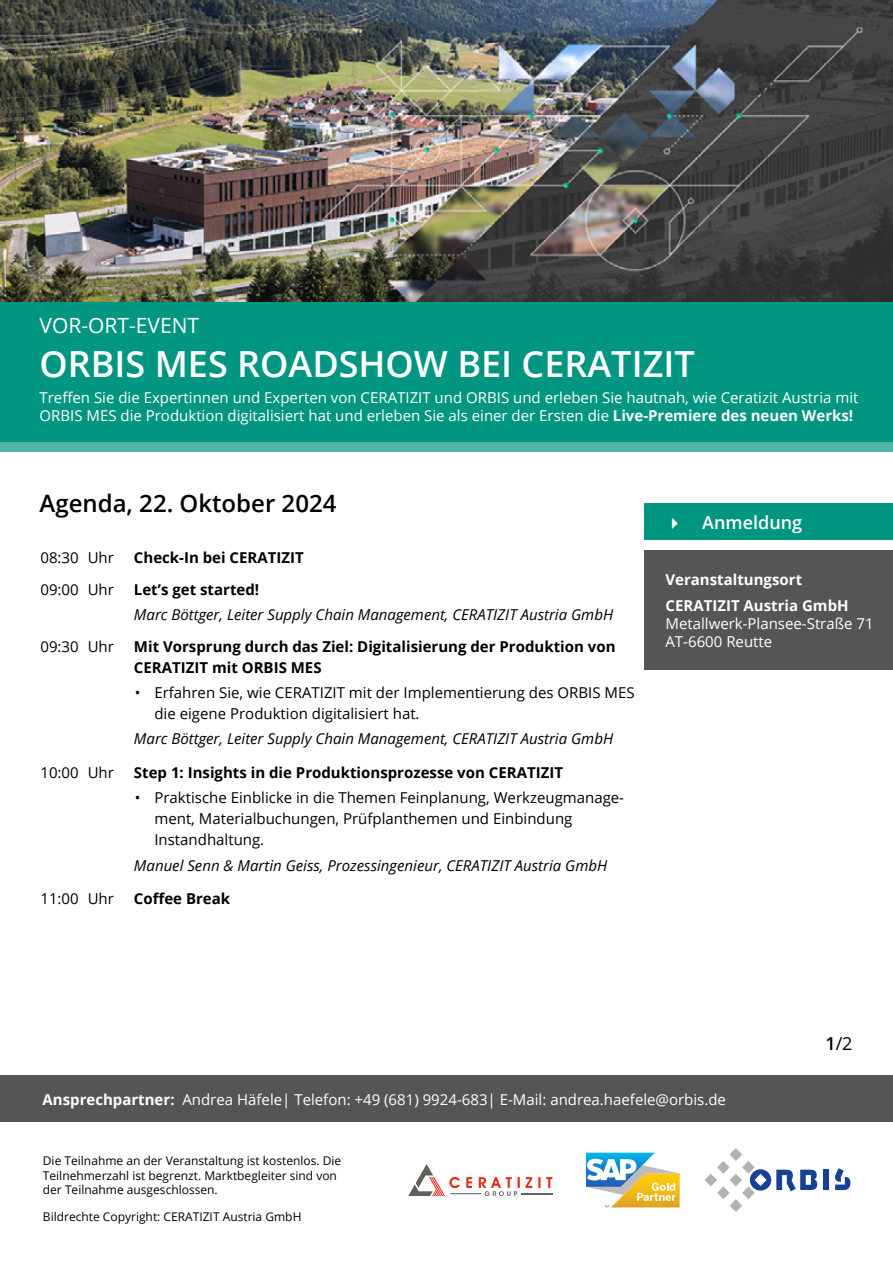
<style>
.page{position:relative;width:893px;height:1263px;background:#fff}
.page>*{position:absolute;margin:0;border:0;box-sizing:border-box;transform-origin:0 0}
.t1{font:600 36px "Open Sans";color:#fff}
.t2{font:600 24px "Open Sans";color:#000}
.t3{font:21px "Open Sans";color:#fff}
.t4{font:600 18px "Open Sans";color:#fff}
.t5{font:18px "Open Sans";color:#000}
.t6{font:15px/18px "Open Sans";color:#fff}
.t7{font:15px/21px "Open Sans";color:#000}
.t8{font:italic 15px "Open Sans";color:#000}
.t9{font:700 15px/21px "Open Sans";color:#000}
.t10{font:700 15px/26.5px "Open Sans";color:#fff}
.t11{font:12px/14.4px "Open Sans";color:#000}
.s1{font-weight:700}
.s2{font-weight:600}
</style>
<div class="page">
<div style="left:0;top:298px;width:893px;height:145px;background:#009681"></div>
<div style="left:0;top:442px;width:893px;height:10px;background:#56b3a7"></div>
<div style="left:644px;top:503px;width:249px;height:37px;background:#009681"></div>
<div style="left:0;top:1076px;width:893px;height:46px;background:#555"></div>
<div style="left:823px;top:1170px;width:6px;height:20px;background:#164194"></div>
<svg style="left:704px;top:1148px;width:113px;height:64px"></svg>
<svg style="left:835px;top:1168px;width:15px;height:22px"></svg>
<div style="left:644px;top:551px;width:249px;height:119px;background:#555"></div>
<img style="left:0;top:0;width:893px;height:302px">
<svg style="left:586px;top:1153px;width:93px;height:54px"></svg>
<svg style="left:408px;top:1164px;width:144px;height:32px"></svg>
<h3 class="t3" style="left:40px;top:311px;width:161px">VOR-ORT-EVENT</h3>
<h1 class="t1" style="left:40px;top:339px;width:657px">ORBIS MES ROADSHOW BEI CERATIZIT</h1>
<p class="t6" style="left:40px;top:388px;width:820px">Treffen Sie die Expertinnen und Experten von CERATIZIT und ORBIS und erleben Sie hautnah, wie Ceratizit Austria mit<br>ORBIS MES die Produktion digitalisiert hat und erleben Sie als einer der Ersten die <span class="s1">Live-Premiere des neuen Werks!</span></p>
<h2 class="t2" style="left:40px;top:487px;width:298px">Agenda, 22. Oktober 2024</h2>
<p class="t7" style="left:40px;top:547px;width:75px">08:30 Uhr</p>
<p class="t9" style="left:134px;top:547px;width:171px">Check-In bei CERATIZIT</p>
<p class="t7" style="left:40px;top:579px;width:75px">09:00 Uhr</p>
<p class="t9" style="left:134px;top:579px;width:127px">Let’s get started!</p>
<p class="t8" style="left:134px;top:604px;width:481px">Marc Böttger, Leiter Supply Chain Management, CERATIZIT Austria GmbH</p>
<p class="t7" style="left:40px;top:635px;width:75px">09:30 Uhr</p>
<p class="t9" style="left:134px;top:635px;width:483px">Mit Vorsprung durch das Ziel: Digitalisierung der Produktion von<br>CERATIZIT mit ORBIS MES</p>
<p class="t7" style="left:154px;top:682px;width:482px;text-indent:-20px">• Erfahren Sie, wie CERATIZIT mit der Implementierung des ORBIS MES die eigene Produktion digitalisiert hat.</p>
<p class="t8" style="left:134px;top:729px;width:481px">Marc Böttger, Leiter Supply Chain Management, CERATIZIT Austria GmbH</p>
<p class="t7" style="left:40px;top:762px;width:75px">10:00 Uhr</p>
<p class="t9" style="left:134px;top:762px;width:431px">Step 1: Insights in die Produktionsprozesse von CERATIZIT</p>
<p class="t7" style="left:154px;top:787px;width:471px;text-indent:-20px">• Praktische Einblicke in die Themen Feinplanung, Werkzeugmanage&shy;ment, Materialbuchungen, Prüfplanthemen und Einbindung<br>Instandhaltung.</p>
<p class="t8" style="left:134px;top:855px;width:475px">Manuel Senn &amp; Martin Geiss, Prozessingenieur, CERATIZIT Austria GmbH</p>
<p class="t7" style="left:40px;top:888px;width:75px">11:00 Uhr</p>
<p class="t9" style="left:134px;top:888px;width:98px">Coffee Break</p>
<p class="t4" style="left:665px;top:510px;width:138px">✔ Anmeldung</p>
<p class="t10" style="left:665px;top:566px;width:185px">Veranstaltungsort<br>CERATIZIT Austria GmbH</p>
<p class="t6" style="left:665px;top:614px;width:210px">Metallwerk-Plansee-Straße 71<br>AT-6600 Reutte</p>
<p class="t5" style="left:825px;top:1031px;width:29px"><span class="s2">1</span>/2</p>
<p class="t6" style="left:43px;top:1090px;width:685px"><span class="s1">Ansprechpartner:</span> Andrea Häfele| Telefon: +49 (681) 9924-683| E-Mail: andrea.haefele@orbis.de</p>
<p class="t11" style="left:43px;top:1153px;width:300px">Die Teilnahme an der Veranstaltung ist kostenlos. Die<br>Teilnehmerzahl ist begrenzt. Marktbegleiter sind von der Teilnahme ausgeschlossen.</p>
<p class="t11" style="left:43px;top:1209px;width:260px">Bildrechte Copyright: CERATIZIT Austria GmbH</p>
</div>
